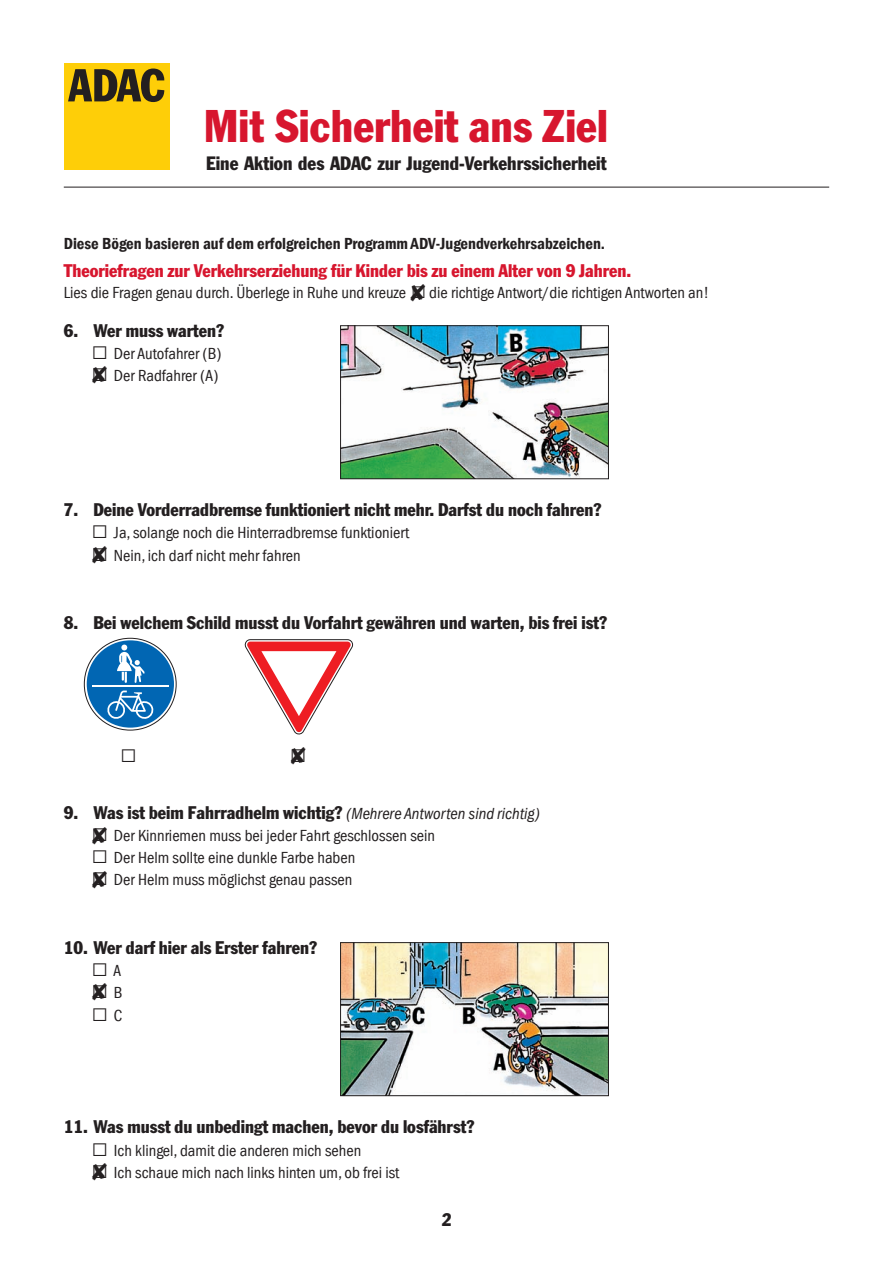
<style>
.page{position:relative;width:893px;height:1263px;background:#fff}
.page>*{position:absolute;margin:0;border:0;box-sizing:border-box;transform-origin:0 0}
.t1{font:45px "ADAC Franklin Gothic Pro";color:#d7162e}
.t2{font:19.05px "ADAC Franklin Gothic Pro";color:#231f20}
.t3{font:18px "ADAC Franklin Gothic Pro";color:#231f20}
.t4{font:18px "ADAC Franklin Gothic Pro";color:#d7162e}
.t5{font:18px/22.2px "Berthold Pi BQ";color:#231f20;text-align:justify}
.t6{font:condensed 16.5px/22.2px "Franklin Gothic LT Com";color:#231f20}
.t7{font:16.5px "Franklin Gothic LT Com Dm Cn";color:#231f20}
.s1{font-family:"Berthold Pi BQ";font-stretch:normal}
.s2{font-family:"Berthold Pi BQ";font-stretch:normal;font-size:18px}
.s3{font-family:"Franklin Gothic LT Com";font-style:italic;font-stretch:condensed;font-size:16.5px}
.s4{font-family:"Franklin Gothic LT Com";font-stretch:condensed;font-size:16.5px}
</style>
<div class="page">
<hr style="left:64px;top:187px;width:765px;height:1px;background:#231f20">
<div style="left:64px;top:64px;width:105px;height:106px;background:#fece08"></div>
<svg style="left:68px;top:69px;width:96px;height:33px"></svg>
<svg style="left:244px;top:639px;width:109px;height:96px"></svg>
<svg style="left:84px;top:638px;width:92px;height:92px"></svg>
<div style="left:87px;top:640px;width:87px;height:88px;background:#0166b3;border-radius:50%"></div>
<hr style="left:92px;top:685px;width:77px;height:2px;background:#fff">
<svg style="left:117px;top:645px;width:28px;height:38px"></svg>
<svg style="left:107px;top:690px;width:47px;height:29px"></svg>
<img style="left:342px;top:944px;width:265px;height:150px">
<div style="left:340px;top:942px;width:269px;height:154px;border:1px solid #231f20"></div>
<img style="left:342px;top:327px;width:265px;height:150px">
<div style="left:340px;top:325px;width:269px;height:154px;border:1px solid #231f20"></div>
<h1 class="t1" style="left:204px;top:99px;width:405px">Mit Sicherheit ans Ziel</h1>
<p class="t2" style="left:206px;top:152px;width:402px">Eine Aktion des ADAC zur Jugend-Verkehrssicherheit</p>
<p class="t7" style="left:64px;top:235px;width:543px">Diese Bögen basieren auf dem erfolgreichen Programm ADV-Jugendverkehrsabzeichen.</p>
<p class="t4" style="left:64px;top:260px;width:569px">Theoriefragen zur Verkehrserziehung für Kinder bis zu einem Alter von 9 Jahren.</p>
<p class="t6" style="left:64px;top:281px;width:647px">Lies die Fragen genau durch. Überlege in Ruhe und kreuze ✘<span class="s1">(</span> die richtige Antwort/die richtigen Antworten an!</p>
<p class="t3" style="left:64px;top:319px;width:162px">6. Wer muss warten?</p>
<p class="t6" style="left:94px;top:342px;width:129px"><span class="s2">(</span> Der Autofahrer (B) <span class="s2">(</span> Der Radfahrer (A)</p>
<p class="t3" style="left:64px;top:499px;width:539px">7. Deine Vorderradbremse funktioniert nicht mehr. Darfst du noch fahren?</p>
<p class="t6" style="left:94px;top:522px;width:317px"><span class="s2">(</span> Ja, solange noch die Hinterradbremse funktioniert <span class="s2">(</span> Nein, ich darf nicht mehr fahren</p>
<p class="t3" style="left:64px;top:611px;width:545px">8. Bei welchem Schild musst du Vorfahrt gewähren und warten, bis frei ist?</p>
<p class="t5" style="left:122px;top:746px;width:14px">(</p>
<p class="t5" style="left:292px;top:746px;width:14px">(</p>
<p class="t3" style="left:64px;top:801px;width:478px">9. Was ist beim Fahrradhelm wichtig? <span class="s3">(Mehrere Antworten sind richtig)</span></p>
<p class="t6" style="left:94px;top:824px;width:343px"><span class="s2">(</span> Der Kinnriemen muss bei jeder Fahrt geschlossen sein <span class="s2">(</span> Der Helm sollte eine dunkle Farbe haben<br><span class="s2">(</span> Der Helm muss möglichst genau passen</p>
<p class="t3" style="left:64px;top:936px;width:255px">10. Wer darf hier als Erster fahren?</p>
<p class="t5" style="left:94px;top:959px;width:31px">( <span class="s4">A </span>( <span class="s4">B </span>( <span class="s4">C</span></p>
<p class="t3" style="left:64px;top:1116px;width:412px">11. Was musst du unbedingt machen, bevor du losfährst?</p>
<p class="t6" style="left:94px;top:1139px;width:307px"><span class="s2">(</span> Ich klingel, damit die anderen mich sehen<br><span class="s2">(</span> Ich schaue mich nach links hinten um, ob frei ist</p>
<p class="t3" style="left:442px;top:1208px;width:11px">2</p>
</div>
